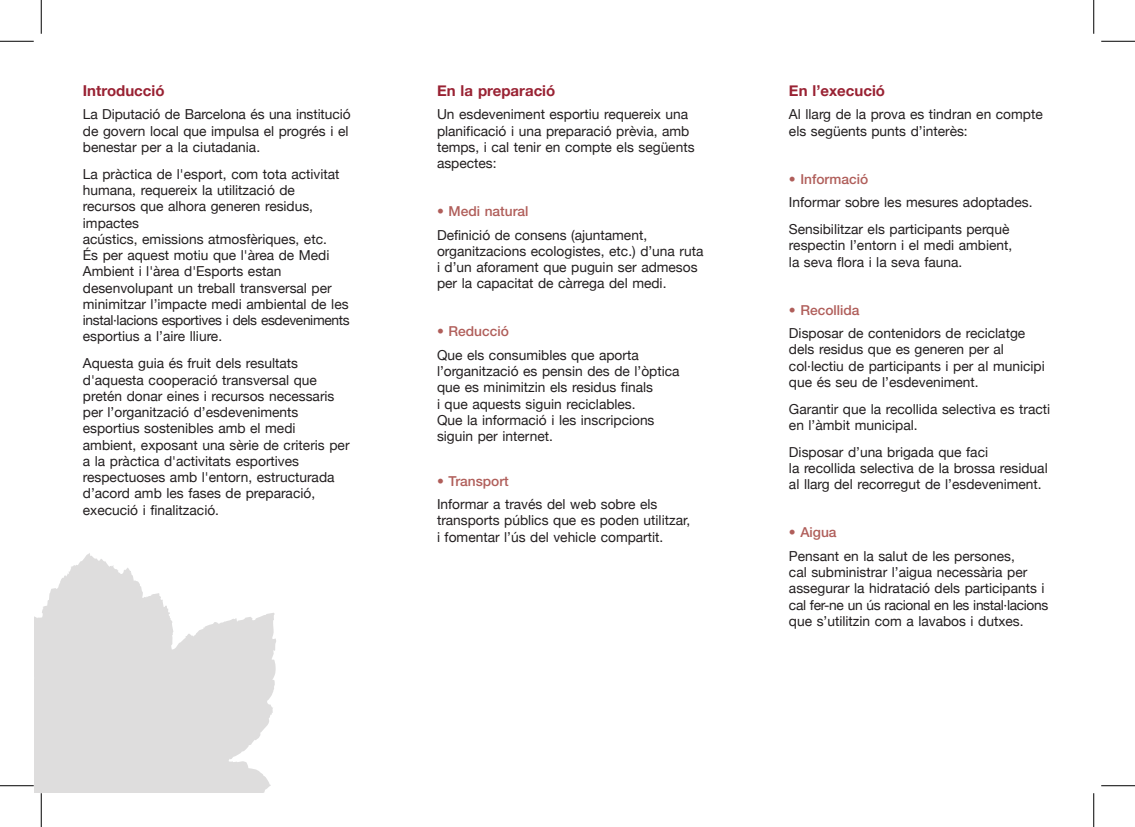
<style>
.page{position:relative;width:1135px;height:827px;background:#fff}
.page>*{position:absolute;margin:0;border:0;box-sizing:border-box;transform-origin:0 0}
.t1{font:700 15px "Helvetica Neue";color:#923}
.t2{font:13.75px/16.2px "Helvetica Neue";color:#231f20}
.t3{font:500 13.75px "Helvetica Neue";color:#b05e5a}
</style>
<div class="page">
<svg style="left:34px;top:553px;width:242px;height:239px;fill:#dedddd"></svg>
<hr style="left:0;top:41px;width:34px;height:1px;background:#000">
<hr style="left:1101px;top:41px;width:34px;height:1px;background:#000">
<hr style="left:0;top:785px;width:34px;height:1px;background:#000">
<hr style="left:1101px;top:785px;width:34px;height:1px;background:#000">
<hr style="left:41px;top:0;width:1px;height:34px;background:#000">
<hr style="left:41px;top:793px;width:1px;height:34px;background:#000">
<hr style="left:1093px;top:0;width:1px;height:34px;background:#000">
<hr style="left:1093px;top:793px;width:1px;height:34px;background:#000">
<p class="t1" style="left:83px;top:81px;width:83px">Introducció</p>
<p class="t2" style="left:83px;top:106px;width:269px">La Diputació de Barcelona és una institució de govern local que impulsa el progrés i el benestar per a la ciutadania.</p>
<p class="t2" style="left:83px;top:166px;width:268px">La pràctica de l'esport, com tota activitat humana, requereix la utilització de recursos que alhora generen residus, impactes<br>acústics, emissions atmosfèriques, etc.<br>És per aquest motiu que l'àrea de Medi Ambient i l'àrea d'Esports estan desenvolupant un treball transversal per minimitzar l’impacte medi ambiental de les instal·lacions esportives i dels esdeveniments esportius a l’aire lliure.</p>
<p class="t2" style="left:83px;top:355px;width:268px">Aquesta guia és fruit dels resultats d'aquesta cooperació transversal que pretén donar eines i recursos necessaris per l’organització d’esdeveniments esportius sostenibles amb el medi ambient, exposant una sèrie de criteris per a la pràctica d'activitats esportives respectuoses amb l'entorn, estructurada d’acord amb les fases de preparació, execució i finalització.</p>
<p class="t1" style="left:437px;top:81px;width:120px">En la preparació</p>
<p class="t2" style="left:437px;top:106px;width:259px">Un esdeveniment esportiu requereix una planificació i una preparació prèvia, amb temps, i cal tenir en compte els següents aspectes:</p>
<p class="t3" style="left:437px;top:203px;width:93px">• Medi natural</p>
<p class="t2" style="left:437px;top:226px;width:268px">Definició de consens (ajuntament, organitzacions ecologistes, etc.) d’una ruta i d’un aforament que puguin ser admesos per la capacitat de càrrega del medi.</p>
<p class="t3" style="left:437px;top:323px;width:73px">• Reducció</p>
<p class="t2" style="left:437px;top:347px;width:244px">Que els consumibles que aporta l’organització es pensin des de l’òptica que es minimitzin els residus finals<br>i que aquests siguin reciclables.<br>Que la informació i les inscripcions siguin per internet.</p>
<p class="t3" style="left:437px;top:472px;width:73px">• Transport</p>
<p class="t2" style="left:437px;top:496px;width:255px">Informar a través del web sobre els transports públics que es poden utilitzar, i fomentar l’ús del vehicle compartit.</p>
<p class="t1" style="left:789px;top:81px;width:98px">En l’execució</p>
<p class="t2" style="left:789px;top:106px;width:255px">Al llarg de la prova es tindran en compte els següents punts d’interès:</p>
<p class="t3" style="left:789px;top:171px;width:81px">• Informació</p>
<p class="t2" style="left:789px;top:189px;width:245px;line-height:26.9px">Informar sobre les mesures adoptades.<br>Sensibilitzar els participants perquè</p>
<p class="t2" style="left:789px;top:237px;width:225px">respectin l’entorn i el medi ambient, la seva flora i la seva fauna.</p>
<p class="t3" style="left:789px;top:301px;width:72px">• Recollida</p>
<p class="t2" style="left:789px;top:325px;width:257px">Disposar de contenidors de reciclatge dels residus que es generen per al col·lectiu de participants i per al municipi que és seu de l’esdeveniment.</p>
<p class="t2" style="left:789px;top:400px;width:263px">Garantir que la recollida selectiva es tracti en l’àmbit municipal.</p>
<p class="t2" style="left:789px;top:443px;width:260px">Disposar d’una brigada que faci<br>la recollida selectiva de la brossa residual al llarg del recorregut de l’esdeveniment.</p>
<p class="t3" style="left:789px;top:524px;width:49px">• Aigua</p>
<p class="t2" style="left:789px;top:547px;width:261px">Pensant en la salut de les persones,<br>cal subministrar l’aigua necessària per assegurar la hidratació dels participants i cal fer-ne un ús racional en les instal·lacions que s’utilitzin com a lavabos i dutxes.</p>
</div>
